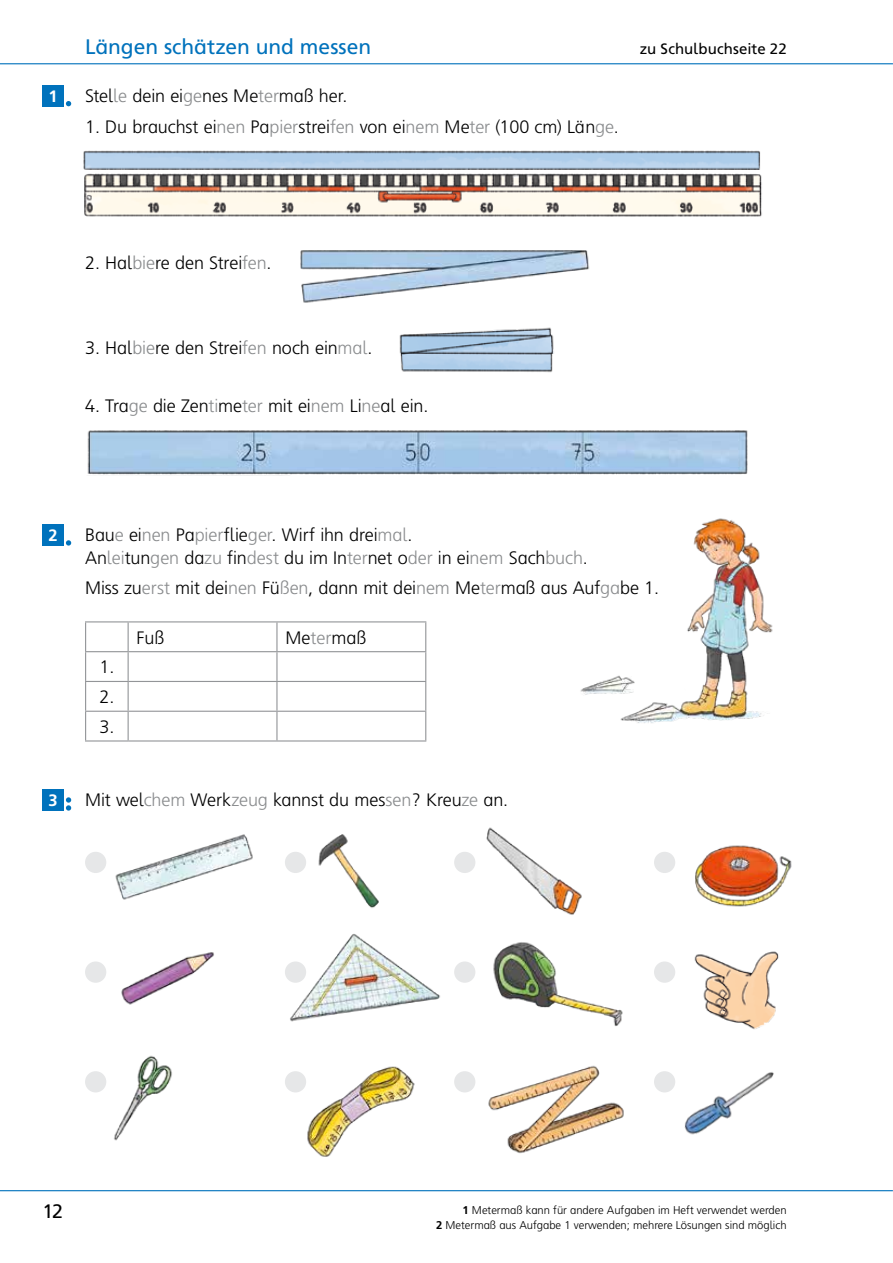
<style>
.page{position:relative;width:893px;height:1263px;background:#fff}
.page>*{position:absolute;margin:0;border:0;box-sizing:border-box;transform-origin:0 0}
.t1{font:21px "Frutiger SB";color:#0072bc}
.t2{font:19.5px "Frutiger SB";color:#000}
.t3{font:300 18px/29.7px "Frutiger SB";letter-spacing:-.005em;color:#000;text-align:justify}
.t4{font:700 16.5px "Frutiger SB";color:#fff}
.t5{font:15px "Frutiger SB";letter-spacing:.005em;color:#000}
.t6{font:300 11.25px/15px "Frutiger SB";color:#000;text-align:right}
.s1{color:#8a8c8e}
.s2{font-weight:700}
</style>
<div class="page">
<hr style="left:0;top:63px;width:893px;height:1px;background:#0072bc">
<hr style="left:0;top:1190px;width:893px;height:1px;background:#0072bc">
<img style="left:87px;top:1055px;width:85px;height:86px">
<img style="left:488px;top:1065px;width:136px;height:89px">
<img style="left:301px;top:1066px;width:114px;height:91px">
<img style="left:285px;top:934px;width:155px;height:88px">
<div style="left:43px;top:85px;width:21px;height:21px;background:#0072bc"></div>
<svg style="left:66px;top:101px;width:5px;height:5px"></svg>
<div style="left:43px;top:524px;width:21px;height:22px;background:#0072bc"></div>
<svg style="left:66px;top:540px;width:5px;height:6px"></svg>
<hr style="left:85px;top:621px;width:43px;height:1px;background:#939598">
<hr style="left:128px;top:621px;width:149px;height:1px;background:#939598">
<hr style="left:277px;top:621px;width:149px;height:1px;background:#939598">
<hr style="left:276px;top:622px;width:2px;height:29px;background:#939598">
<hr style="left:85px;top:651px;width:43px;height:1px;background:#939598">
<hr style="left:128px;top:651px;width:149px;height:1px;background:#939598">
<hr style="left:277px;top:651px;width:149px;height:1px;background:#939598">
<hr style="left:276px;top:652px;width:2px;height:29px;background:#939598">
<hr style="left:85px;top:681px;width:43px;height:1px;background:#939598">
<hr style="left:128px;top:681px;width:149px;height:1px;background:#939598">
<hr style="left:277px;top:681px;width:149px;height:1px;background:#939598">
<hr style="left:276px;top:682px;width:2px;height:29px;background:#939598">
<hr style="left:85px;top:711px;width:43px;height:1px;background:#939598">
<svg style="left:85px;top:622px;width:1px;height:118px"></svg>
<hr style="left:128px;top:711px;width:149px;height:1px;background:#939598">
<svg style="left:128px;top:622px;width:1px;height:118px"></svg>
<hr style="left:277px;top:711px;width:149px;height:1px;background:#939598">
<hr style="left:276px;top:712px;width:2px;height:28px;background:#939598">
<svg style="left:425px;top:622px;width:1px;height:118px"></svg>
<hr style="left:85px;top:740px;width:43px;height:1px;background:#939598">
<hr style="left:128px;top:740px;width:149px;height:1px;background:#939598">
<hr style="left:277px;top:740px;width:149px;height:1px;background:#939598">
<div style="left:85px;top:852px;width:21px;height:21px;background:#e6e7e8;border-radius:50%"></div>
<div style="left:85px;top:961px;width:21px;height:22px;background:#e6e7e8;border-radius:50%"></div>
<div style="left:85px;top:1071px;width:21px;height:21px;background:#e6e7e8;border-radius:50%"></div>
<div style="left:285px;top:1071px;width:21px;height:21px;background:#e6e7e8;border-radius:50%"></div>
<div style="left:454px;top:1071px;width:21px;height:21px;background:#e6e7e8;border-radius:50%"></div>
<div style="left:285px;top:852px;width:21px;height:21px;background:#e6e7e8;border-radius:50%"></div>
<div style="left:285px;top:961px;width:21px;height:22px;background:#e6e7e8;border-radius:50%"></div>
<div style="left:454px;top:852px;width:21px;height:21px;background:#e6e7e8;border-radius:50%"></div>
<div style="left:454px;top:961px;width:21px;height:22px;background:#e6e7e8;border-radius:50%"></div>
<div style="left:654px;top:852px;width:21px;height:21px;background:#e6e7e8;border-radius:50%"></div>
<div style="left:654px;top:961px;width:21px;height:22px;background:#e6e7e8;border-radius:50%"></div>
<div style="left:43px;top:789px;width:21px;height:22px;background:#0072bc"></div>
<svg style="left:66px;top:797px;width:5px;height:14px"></svg>
<img style="left:493px;top:942px;width:130px;height:84px">
<img style="left:695px;top:845px;width:97px;height:62px">
<img style="left:115px;top:834px;width:138px;height:66px">
<img style="left:121px;top:952px;width:93px;height:53px">
<img style="left:472px;top:827px;width:110px;height:88px">
<img style="left:694px;top:951px;width:85px;height:78px">
<img style="left:83px;top:150px;width:679px;height:67px">
<img style="left:300px;top:250px;width:290px;height:53px">
<img style="left:580px;top:518px;width:193px;height:205px">
<img style="left:299px;top:834px;width:80px;height:74px">
<img style="left:87px;top:430px;width:661px;height:45px">
<img style="left:654px;top:1071px;width:120px;height:64px">
<img style="left:399px;top:327px;width:155px;height:46px">
<p class="t4" style="left:49px;top:86px;width:11px">1</p>
<p class="t1" style="left:85px;top:35px;width:288px">Längen schätzen und messen</p>
<p class="t5" style="left:640px;top:40px;width:148px">zu Schulbuchseite 22</p>
<p class="t3" style="left:85px;top:81px;width:264px">Stel<span class="s1">le</span> dein ei<span class="s1">ge</span>nes Me<span class="s1">ter</span>maß her.</p>
<p class="t3" style="left:85px;top:112px;width:535px">1. Du brauchst ei<span class="s1">nen</span> Pa<span class="s1">pier</span>strei<span class="s1">fen</span> von ei<span class="s1">nem</span> Me<span class="s1">ter</span> (100 cm) Län<span class="s1">ge</span>.</p>
<p class="t3" style="left:85px;top:249px;width:188px">2. Hal<span class="s1">bie</span>re den Strei<span class="s1">fen</span>.</p>
<p class="t3" style="left:85px;top:333px;width:289px">3. Hal<span class="s1">bie</span>re den Strei<span class="s1">fen</span> noch ein<span class="s1">mal</span>.</p>
<p class="t3" style="left:85px;top:391px;width:345px">4. Tra<span class="s1">ge</span> die Zen<span class="s1">ti</span>me<span class="s1">ter</span> mit ei<span class="s1">nem</span> Li<span class="s1">ne</span>al ein.</p>
<p class="t4" style="left:49px;top:526px;width:11px">2</p>
<p class="t3" style="left:85px;top:524px;width:504px;line-height:22.5px">Bau<span class="s1">e</span> ei<span class="s1">nen</span> Pa<span class="s1">pier</span>flie<span class="s1">ger</span>. Wirf ihn drei<span class="s1">mal</span>.<br>An<span class="s1">lei</span>tun<span class="s1">gen</span> da<span class="s1">zu</span> fin<span class="s1">dest</span> du im In<span class="s1">ter</span>net o<span class="s1">der</span> in ei<span class="s1">nem</span> Sach<span class="s1">buch</span>.</p>
<p class="t3" style="left:85px;top:573px;width:576px">Miss zu<span class="s1">erst</span> mit dei<span class="s1">nen</span> Fü<span class="s1">ßen</span>, dann mit dei<span class="s1">nem</span> Me<span class="s1">ter</span>maß aus Auf<span class="s1">ga</span>be 1.</p>
<p class="t3" style="left:99px;top:652px;width:17px">1.<br>2.<br>3.</p>
<p class="t3" style="left:137px;top:623px;width:30px">Fuß</p>
<p class="t3" style="left:285px;top:623px;width:83px">Me<span class="s1">ter</span>maß</p>
<p class="t4" style="left:49px;top:791px;width:11px">3</p>
<p class="t3" style="left:85px;top:786px;width:425px">Mit wel<span class="s1">chem</span> Werk<span class="s1">zeug</span> kannst du mes<span class="s1">sen</span>? Kreu<span class="s1">ze</span> an.</p>
<p class="t2" style="left:43px;top:1200px;width:22px">12</p>
<p class="t6" style="left:436px;top:1202px;width:352px"><span class="s2">1</span> Metermaß kann für andere Aufgaben im Heft verwendet werden<br><span class="s2">2</span> Metermaß aus Aufgabe 1 verwenden; mehrere Lösungen sind möglich</p>
</div>
